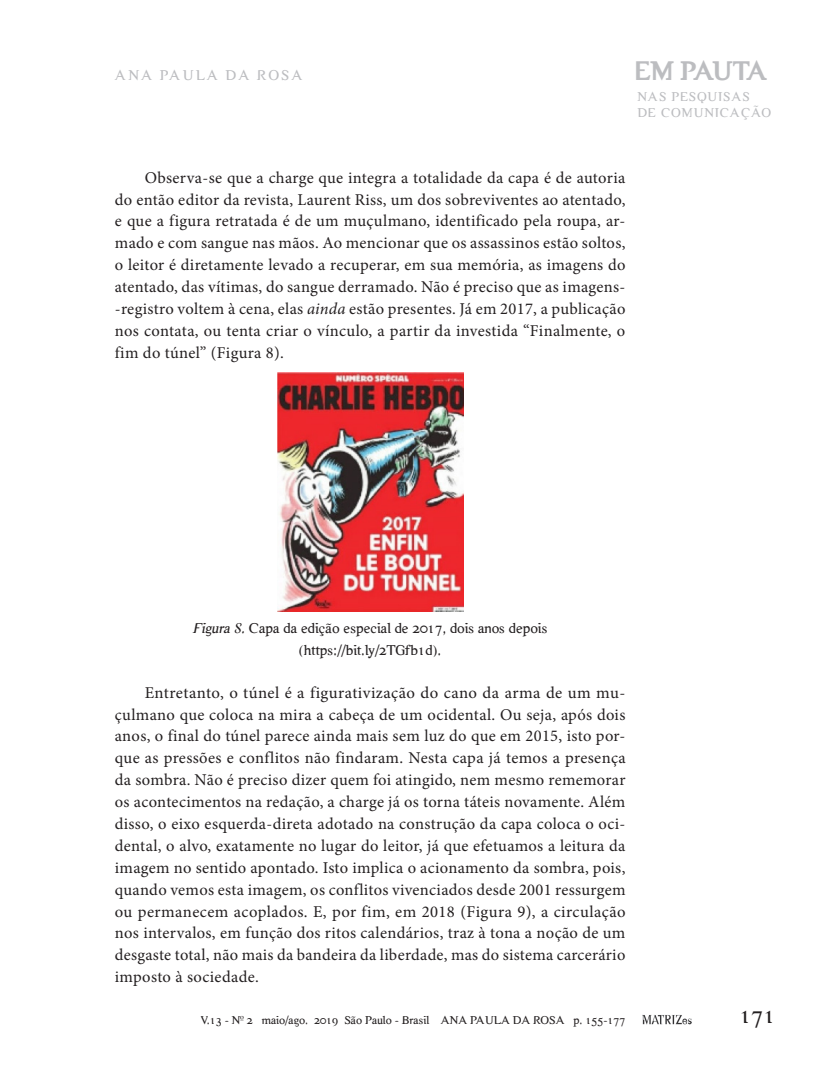
<style>
.page{position:relative;width:834px;height:1089px;background:#fff}
.page>*{position:absolute;margin:0;border:0;box-sizing:border-box;transform-origin:0 0}
.t1{font:700 28.5px "Hard Times";letter-spacing:-.065em;color:#bcbdc0}
.t2{font:24px "Hard Times";color:#231f20}
.TEXTO{font:16.5px/21.9px "Minion Pro";letter-spacing:.02em;color:#231f20;text-align:justify}
.Figura_legenda{font:15px/21.9px "Hard Times";color:#231f20;text-align:center}
.t3{font:15px "Hard Times";letter-spacing:.135em;color:#bcbdc0}
.t4{font:13.5px/16.2px "Hard Times";letter-spacing:.06em;color:#bcbdc0}
.t5{font:12px "Hard Times";color:#231f20}
.s1{font-style:italic}
</style>
<div class="page">
<img style="left:642px;top:1014px;width:49px;height:11px">
<img style="left:277px;top:372px;width:186px;height:239px">
<p class="t3" style="left:115px;top:66px;width:189px">ANA PAULA DA ROSA</p>
<h1 class="t1" style="left:634px;top:53px;width:134px">EM PAUTA</h1>
<p class="t4" style="left:637px;top:88px;width:135px">NAS PESQUISAS<br>DE COMUNICAÇÃO</p>
<p class="TEXTO" style="left:115px;top:166px;width:512px;text-indent:30px">Observa-se que a charge que integra a totalidade da capa é de autoria do então editor da revista, Laurent Riss, um dos sobreviventes ao atentado, e que a figura retratada é de um muçulmano, identificado pela roupa, ar&shy;mado e com sangue nas mãos. Ao mencionar que os assassinos estão soltos, o leitor é diretamente levado a recuperar, em sua memória, as imagens do atentado, das vítimas, do sangue derramado. Não é preciso que as imagens--registro voltem à cena, elas <span class="s1">ainda</span> estão presentes. Já em 2017, a publicação nos contata, ou tenta criar o vínculo, a partir da investida “Finalmente, o fim do túnel” (Figura 8).</p>
<p class="Figura_legenda" style="left:193px;top:617px;width:356px"><span class="s1">Figura 8.</span>Capa da edição especial de 2017, dois anos depois (https://bit.ly/2TGfb1d).</p>
<p class="TEXTO" style="left:115px;top:681px;width:512px;text-indent:30px">Entretanto, o túnel é a figurativização do cano da arma de um mu&shy;çulmano que coloca na mira a cabeça de um ocidental. Ou seja, após dois anos, o final do túnel parece ainda mais sem luz do que em 2015, isto por&shy;que as pressões e conflitos não findaram. Nesta capa já temos a presença da sombra. Não é preciso dizer quem foi atingido, nem mesmo rememorar os acontecimentos na redação, a charge já os torna táteis novamente. Além disso, o eixo esquerda-direta adotado na construção da capa coloca o oci&shy;dental, o alvo, exatamente no lugar do leitor, já que efetuamos a leitura da imagem no sentido apontado. Isto implica o acionamento da sombra, pois, quando vemos esta imagem, os conflitos vivenciados desde 2001 ressurgem ou permanecem acoplados. E, por fim, em 2018 (Figura 9), a circulação nos intervalos, em função dos ritos calendários, traz à tona a noção de um desgaste total, não mais da bandeira da liberdade, mas do sistema carcerário imposto à sociedade.</p>
<p class="t5" style="left:201px;top:1013px;width:426px">V.13 - Nº 2 maio/ago. 2019 São Paulo - Brasil ANA PAULA DA ROSA p. 155-177</p>
<h2 class="t2" style="left:739px;top:1001px;width:37px">171</h2>
</div>
